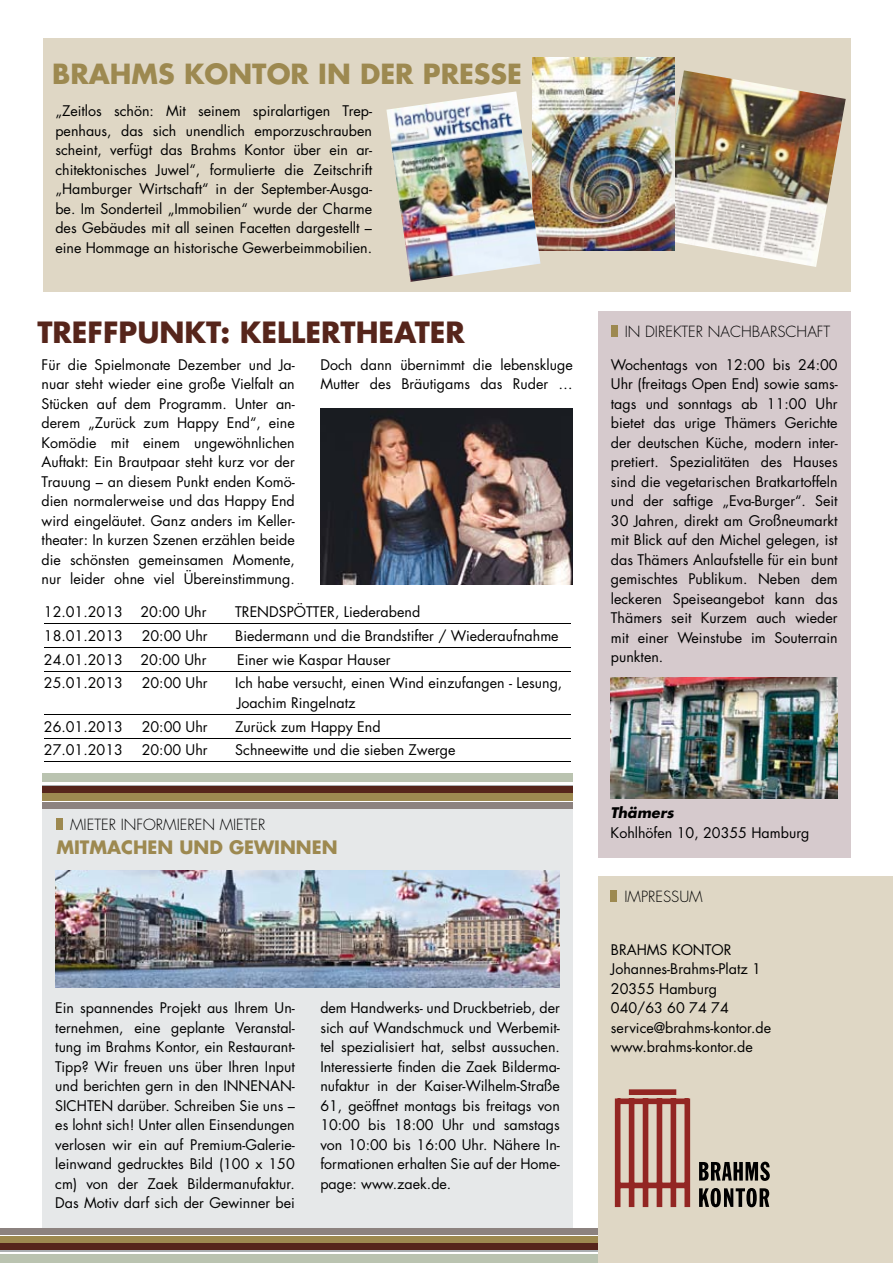
<style>
.page{position:relative;width:893px;height:1263px;background:#fff}
.page>*{position:absolute;margin:0;border:0;box-sizing:border-box;transform-origin:0 0}
.t1{font:700 28.5px "Futura";color:#56251b}
.t2{font:700 27px "Futura";color:#9d8950}
.t3{font:700 18px "Futura";color:#9d8950}
.t4{font:300 15px "Futura";color:#000}
.t5{font:14.25px/19.5px "Futura";color:#000;text-align:justify}
.t6{font:italic 700 14.25px "Futura";letter-spacing:.005em;color:#000}
</style>
<div class="page">
<div style="left:0;top:1236px;width:838px;height:8px;background:#9d8950"></div>
<div style="left:0;top:1228px;width:838px;height:6px;background:#8c827f"></div>
<hr style="left:0;top:1249px;width:838px;height:2px;background:#abafb2">
<div style="left:0;top:1254px;width:838px;height:9px;background:#bac3b0"></div>
<div style="left:0;top:1243px;width:838px;height:7px;background:#56251b"></div>
<div style="left:43px;top:806px;width:530px;height:422px;background:#e6e8e9"></div>
<div style="left:598px;top:311px;width:252px;height:546px;background:#d6cacd"></div>
<div style="left:43px;top:38px;width:807px;height:254px;background:#dfd7c5"></div>
<div style="left:56px;top:818px;width:7px;height:12px;background:#9d8950"></div>
<div style="left:611px;top:325px;width:6px;height:12px;background:#9d8950"></div>
<hr style="left:44px;top:623px;width:526px;height:1px;background:#000">
<hr style="left:44px;top:647px;width:526px;height:1px;background:#000">
<hr style="left:44px;top:671px;width:526px;height:1px;background:#000">
<hr style="left:44px;top:714px;width:526px;height:1px;background:#000">
<hr style="left:44px;top:738px;width:526px;height:1px;background:#000">
<hr style="left:44px;top:762px;width:526px;height:1px;background:#000">
<img style="left:55px;top:870px;width:505px;height:117px">
<img style="left:320px;top:409px;width:253px;height:175px">
<img style="left:611px;top:677px;width:227px;height:122px">
<img style="left:674px;top:70px;width:172px;height:197px">
<img style="left:532px;top:58px;width:142px;height:193px">
<img style="left:386px;top:91px;width:154px;height:191px">
<div style="left:598px;top:877px;width:295px;height:386px;background:#dfd7c5"></div>
<svg style="left:699px;top:1188px;width:70px;height:19px"></svg>
<svg style="left:699px;top:1161px;width:71px;height:20px"></svg>
<div style="left:615px;top:1098px;width:5px;height:109px;background:#932623"></div>
<div style="left:629px;top:1089px;width:47px;height:6px;background:#932623"></div>
<div style="left:617px;top:1098px;width:72px;height:6px;background:#932623"></div>
<div style="left:618px;top:1182px;width:71px;height:6px;background:#932623"></div>
<div style="left:684px;top:1098px;width:6px;height:109px;background:#932623"></div>
<div style="left:671px;top:1098px;width:5px;height:109px;background:#932623"></div>
<div style="left:643px;top:1098px;width:5px;height:109px;background:#932623"></div>
<div style="left:657px;top:1098px;width:5px;height:109px;background:#932623"></div>
<div style="left:629px;top:1098px;width:5px;height:109px;background:#932623"></div>
<div style="left:611px;top:890px;width:6px;height:11px;background:#9d8950"></div>
<div style="left:43px;top:793px;width:530px;height:7px;background:#9d8950"></div>
<div style="left:43px;top:802px;width:530px;height:7px;background:#8c827f"></div>
<hr style="left:43px;top:785px;width:530px;height:2px;background:#abafb2">
<div style="left:43px;top:773px;width:530px;height:9px;background:#bac3b0"></div>
<div style="left:43px;top:786px;width:530px;height:7px;background:#56251b"></div>
<h2 class="t2" style="left:52px;top:55px;width:471px">BRAHMS KONTOR IN DER PRESSE</h2>
<p class="t5" style="left:55px;top:101px;width:318px">„Zeitlos schön: Mit seinem spiralartigen Trep&shy;penhaus, das sich unendlich emporzuschrauben scheint, verfügt das Brahms Kontor über ein ar&shy;chitektonisches Juwel“, formulierte die Zeitschrift „Hamburger Wirtschaft“ in der September-Ausga&shy;be. Im Sonderteil „Immobilien“ wurde der Charme des Gebäudes mit all seinen Facetten dargestellt – eine Hommage an historische Gewerbeimmobilien.</p>
<h1 class="t1" style="left:37px;top:313px;width:429px">TREFFPUNKT: KELLERTHEATER</h1>
<p class="t5" style="left:42px;top:355px;width:255px">Für die Spielmonate Dezember und Ja&shy;nuar steht wieder eine große Vielfalt an Stücken auf dem Programm. Unter an&shy;derem „Zurück zum Happy End“, eine Komödie mit einem ungewöhnlichen Auftakt: Ein Brautpaar steht kurz vor der Trauung – an diesem Punkt enden Komö&shy;dien normalerweise und das Happy End wird eingeläutet. Ganz anders im Keller&shy;theater: In kurzen Szenen erzählen beide die schönsten gemeinsamen Momente, nur leider ohne viel Übereinstimmung.</p>
<p class="t5" style="left:320px;top:354px;width:254px">Doch dann übernimmt die lebenskluge<br>Mutter des Bräutigams das Ruder …</p>
<p class="t5" style="left:44px;top:602px;width:164px">12.01.2013 20:00 Uhr</p>
<p class="t5" style="left:235px;top:602px;width:186px">TRENDSPÖTTER, Liederabend</p>
<p class="t5" style="left:44px;top:626px;width:81px">18.01.2013</p>
<p class="t5" style="left:142px;top:626px;width:67px">20:00 Uhr</p>
<p class="t5" style="left:235px;top:626px;width:325px">Biedermann und die Brandstifter / Wiederaufnahme</p>
<p class="t5" style="left:44px;top:649px;width:164px">24.01.2013 20:00 Uhr</p>
<p class="t5" style="left:237px;top:649px;width:155px">Einer wie Kaspar Hauser</p>
<p class="t5" style="left:44px;top:673px;width:81px">25.01.2013</p>
<p class="t5" style="left:142px;top:673px;width:67px">20:00 Uhr</p>
<p class="t5" style="left:235px;top:673px;width:329px">Ich habe versucht, einen Wind einzufangen - Lesung,<br>Joachim Ringelnatz</p>
<p class="t5" style="left:44px;top:716px;width:81px">26.01.2013</p>
<p class="t5" style="left:142px;top:716px;width:67px">20:00 Uhr</p>
<p class="t5" style="left:235px;top:716px;width:147px">Zurück zum Happy End</p>
<p class="t5" style="left:44px;top:740px;width:81px">27.01.2013</p>
<p class="t5" style="left:142px;top:740px;width:67px">20:00 Uhr</p>
<p class="t5" style="left:235px;top:740px;width:222px">Schneewitte und die sieben Zwerge</p>
<p class="t4" style="left:70px;top:815px;width:197px">MIETER INFORMIEREN MIETER</p>
<p class="t3" style="left:56px;top:834px;width:283px">MITMACHEN UND GEWINNEN</p>
<p class="t5" style="left:55px;top:998px;width:241px">Ein spannendes Projekt aus Ihrem Un&shy;ternehmen, eine geplante Veranstal&shy;tung im Brahms Kontor, ein Restaurant-Tipp? Wir freuen uns über Ihren Input und berichten gern in den INNENAN-SICHTEN darüber. Schreiben Sie uns – es lohnt sich! Unter allen Einsendungen verlosen wir ein auf Premium-Galerie&shy;leinwand gedrucktes Bild (100 x 150 cm) von der Zaek Bildermanufaktur.<br>Das Motiv darf sich der Gewinner bei</p>
<p class="t5" style="left:320px;top:998px;width:241px">dem Handwerks- und Druckbetrieb, der sich auf Wandschmuck und Werbemit&shy;tel spezialisiert hat, selbst aussuchen.<br>Interessierte finden die Zaek Bilderma&shy;nufaktur in der Kaiser-Wilhelm-Straße 61, geöffnet montags bis freitags von 10:00 bis 18:00 Uhr und samstags von 10:00 bis 16:00 Uhr. Nähere In&shy;formationen erhalten Sie auf der Home&shy;page: www.zaek.de.</p>
<p class="t4" style="left:625px;top:322px;width:207px">IN DIREKTER NACHBARSCHAFT</p>
<p class="t5" style="left:611px;top:355px;width:228px">Wochentags von 12:00 bis 24:00<br>Uhr (freitags Open End) sowie sams&shy;tags und sonntags ab 11:00 Uhr bietet das urige Thämers Gerichte der deutschen Küche, modern inter&shy;pretiert. Spezialitäten des Hauses sind die vegetarischen Bratkartoffeln und der saftige „Eva-Burger“. Seit 30 Jahren, direkt am Großneumarkt mit Blick auf den Michel gelegen, ist das Thämers Anlaufstelle für ein bunt gemischtes Publikum. Neben dem leckeren Speiseangebot kann das Thämers seit Kurzem auch wieder mit einer Weinstube im Souterrain punkten.</p>
<p class="t6" style="left:611px;top:803px;width:65px">Thämers</p>
<p class="t5" style="left:611px;top:823px;width:200px">Kohlhöfen 10, 20355 Hamburg</p>
<p class="t4" style="left:624px;top:886px;width:80px">IMPRESSUM</p>
<p class="t5" style="left:611px;top:940px;width:162px;text-align:left">BRAHMS KONTOR<br>Johannes-Brahms-Platz 1<br>20355 Hamburg<br>040/63 60 74 74 service@brahms-kontor.de www.brahms-kontor.de</p>
</div>
